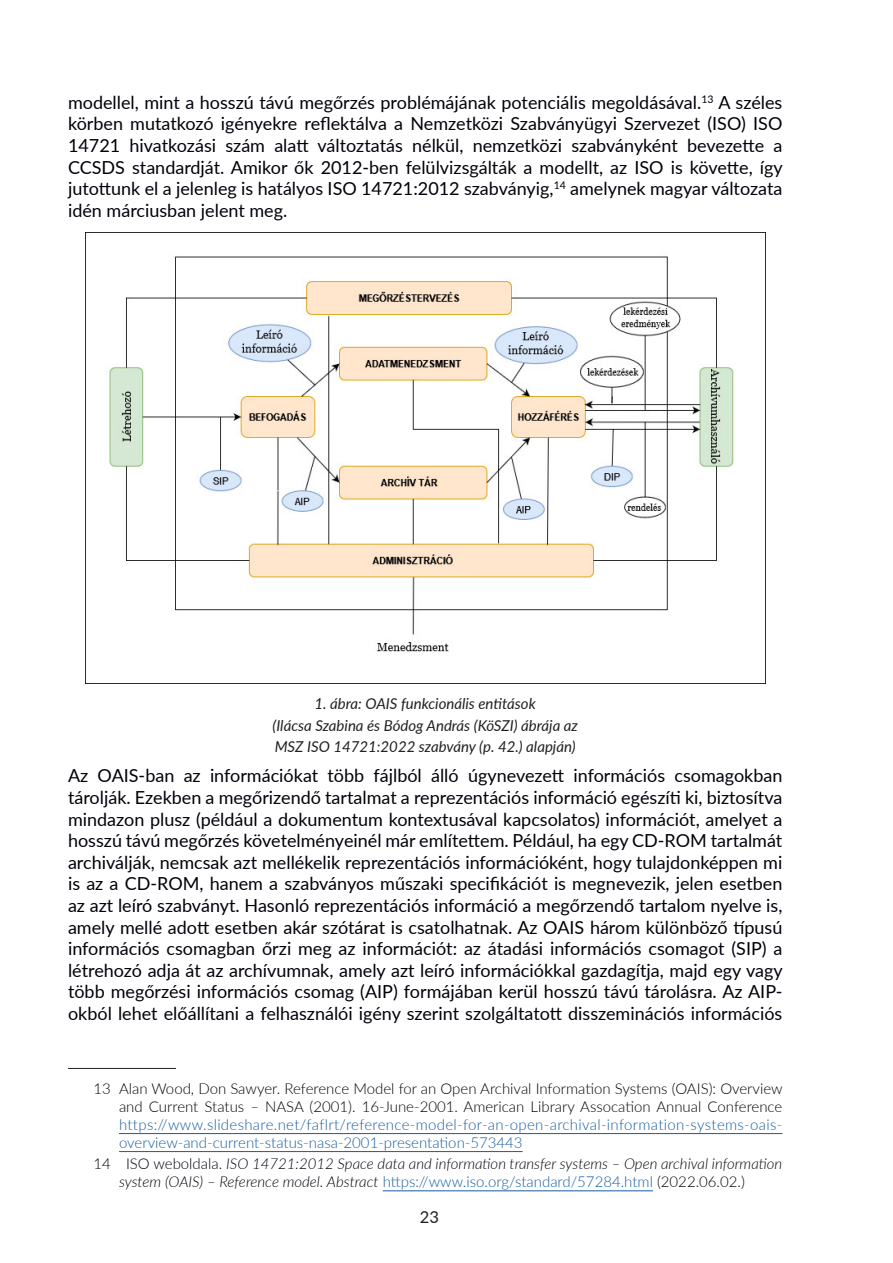
<style>
.page{position:relative;width:893px;height:1263px;background:#fff}
.page>*{position:absolute;margin:0;border:0;box-sizing:border-box;transform-origin:0 0}
.t1{font:18px/21.6px "Lato";color:#00000a;text-align:justify}
.t2{font:16.5px "Lato";color:#231f20}
.Lábjegyzet_NWS{font:300 15px/18px "Lato";color:#00000a;text-align:justify}
.Lábjegyzet_NWS-2{font:italic 300 15px/18px "Lato";color:#00000a}
.t3{font:italic 15px/21.6px "Lato";color:#231f20;text-align:center}
.s1{color:#175d9e}
.s2{font-style:normal}
.s3{font-style:normal;color:#175d9e}
</style>
<div class="page">
<img style="left:85px;top:232px;width:680px;height:451px">
<hr style="left:68px;top:1068px;width:108px;height:1px;background:#231f20">
<hr style="left:119px;top:1133px;width:663px;height:1px;background:#175d9e">
<hr style="left:119px;top:1151px;width:404px;height:1px;background:#175d9e">
<hr style="left:383px;top:1190px;width:270px;height:1px;background:#175d9e">
<p class="t1" style="left:68px;top:91px;width:716px">modellel, mint a hosszú távú megőrzés problémájának potenciális megoldásával.<sup>13</sup> A széles körben mutatkozó igényekre reflektálva a Nemzetközi Szabványügyi Szervezet (ISO) ISO 14721 hivatkozási szám alatt változtatás nélkül, nemzetközi szabványként bevezette a CCSDS standardját. Amikor ők 2012-ben felülvizsgálták a modellt, az ISO is követte, így jutottunk el a jelenleg is hatályos ISO 14721:2012 szabványig,<sup>14</sup> amelynek magyar változata idén márciusban jelent meg.</p>
<p class="t3" style="left:273px;top:692px;width:307px">1. ábra: OAIS funkcionális entitások<br>(Ilácsa Szabina és Bódog András (KöSZI) ábrája az<br>MSZ ISO 14721:2022 szabvány (p. 42.) alapján)</p>
<p class="t1" style="left:68px;top:764px;width:716px">Az OAIS-ban az információkat több fájlból álló úgynevezett információs csomagokban tárolják. Ezekben a megőrizendő tartalmat a reprezentációs információ egészíti ki, biztosítva mindazon plusz (például a dokumentum kontextusával kapcsolatos) információt, amelyet a hosszú távú megőrzés követelményeinél már említettem. Például, ha egy CD-ROM tartalmát archiválják, nemcsak azt mellékelik reprezentációs információként, hogy tulajdonképpen mi is az a CD-ROM, hanem a szabványos műszaki specifikációt is megnevezik, jelen esetben az azt leíró szabványt. Hasonló reprezentációs információ a megőrzendő tartalom nyelve is, amely mellé adott esetben akár szótárat is csatolhatnak. Az OAIS három különböző típusú információs csomagban őrzi meg az információt: az átadási információs csomagot (SIP) a létrehozó adja át az archívumnak, amely azt leíró információkkal gazdagítja, majd egy vagy több megőrzési információs csomag (AIP) formájában kerül hosszú távú tárolásra. Az AIP&shy;okból lehet előállítani a felhasználói igény szerint szolgáltatott disszeminációs információs</p>
<p class="Lábjegyzet_NWS" style="left:119px;top:1079px;width:665px;text-indent:-26px">13 Alan Wood, Don Sawyer. Reference Model for an Open Archival Information Systems (OAIS): Overview and Current Status – NASA (2001). 16-June-2001. American Library Assocation Annual Conference <span class="s1">https://www.slideshare.net/faflrt/reference-model-for-an-open-archival-information-systems-oais&shy;overview-and-current-status-nasa-2001-presentation-573443</span></p>
<p class="Lábjegyzet_NWS-2" style="left:119px;top:1154px;width:665px;text-indent:-26px"><span class="s2">14 ISO weboldala.</span> ISO 14721:2012 Space data and information transfer systems – Open archival information system (OAIS) – Reference model. Abstract <span class="s3">https://www.iso.org/standard/57284.html</span> <span class="s2">(2022.06.02.)</span></p>
<p class="t2" style="left:420px;top:1205px;width:21px">23</p>
</div>
